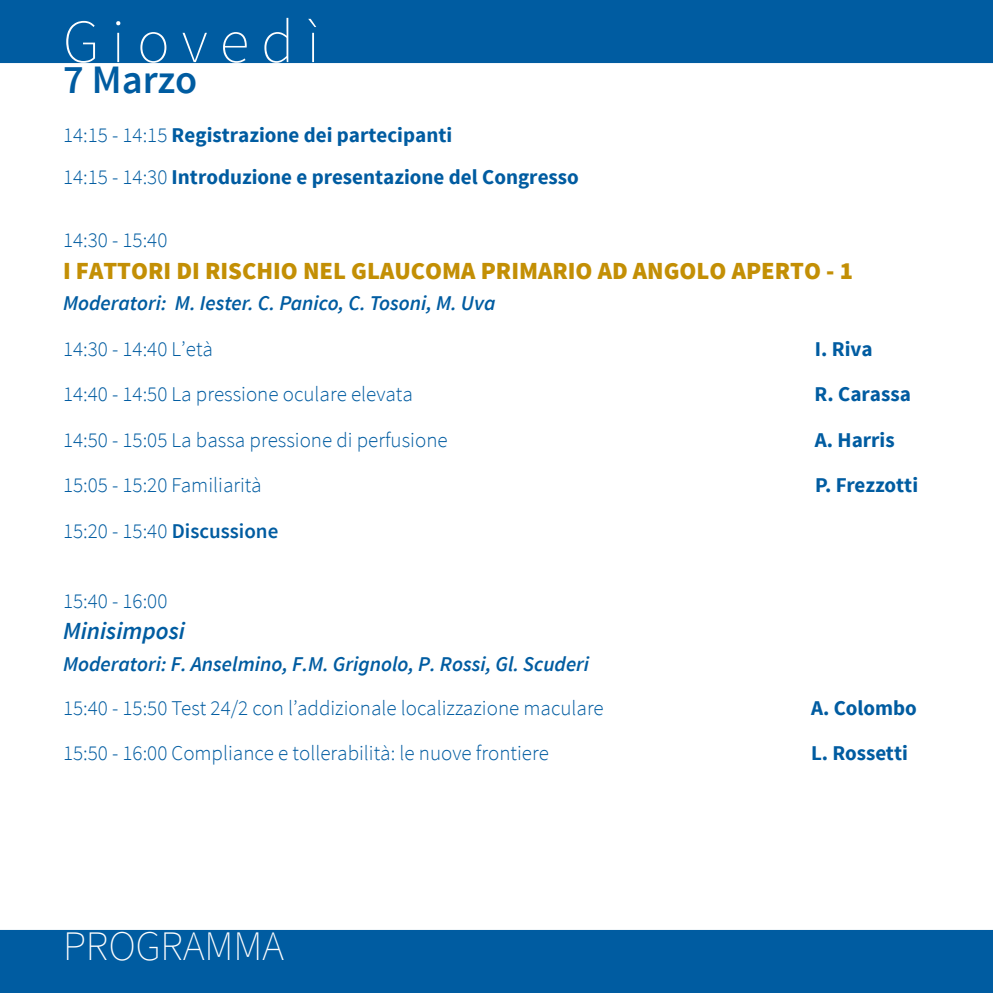
<style>
.page{position:relative;width:993px;height:993px;background:#fff}
.page>*{position:absolute;margin:0;border:0;box-sizing:border-box;transform-origin:0 0}
.t1{font:200 61.25px "Source Sans Pro";letter-spacing:.195em;color:#fff}
.t2{font:200 42px "Source Sans Pro";color:#fff}
.t3{font:600 40.25px "Source Sans Pro";letter-spacing:-.005em;color:#005ca1}
.t4{font:900 24.5px "Source Sans Pro";color:#c38f05}
.t5{font:italic 600 24.5px "Source Sans Pro";color:#005ca1}
.t6{font:300 21px "Source Sans Pro";color:#005ca1}
.t7{font:700 21px "Source Sans Pro";color:#005ca1}
.t8{font:italic 600 21px "Source Sans Pro";color:#005ca1}
.s1{font-weight:300}
.s2{font-weight:600}
</style>
<div class="page">
<div style="left:0;top:0;width:992px;height:992px;background:#005ca1"></div>
<div style="left:0;top:63px;width:992px;height:866px;background:#fff"></div>
<p class="t1" style="left:63px;top:5px;width:258px">Giovedì</p>
<p class="t3" style="left:63px;top:54px;width:135px">7 Marzo</p>
<p class="t7" style="left:63px;top:121px;width:390px"><span class="s1">14:15 - 14:15</span> Registrazione dei partecipanti</p>
<p class="t7" style="left:63px;top:163px;width:517px"><span class="s1">14:15 - 14:30</span> Introduzione e presentazione del Congresso</p>
<p class="t6" style="left:63px;top:227px;width:106px">14:30 - 15:40</p>
<p class="t4" style="left:63px;top:254px;width:791px">I FATTORI DI RISCHIO NEL GLAUCOMA PRIMARIO AD ANGOLO APERTO - 1</p>
<p class="t8" style="left:63px;top:290px;width:434px">Moderatori: M. Iester. C. Panico, C. Tosoni, M. Uva</p>
<p class="t6" style="left:63px;top:336px;width:151px">14:30 - 14:40 L’età</p>
<p class="t7" style="left:814px;top:335px;width:59px">I. Riva</p>
<p class="t6" style="left:63px;top:381px;width:351px">14:40 - 14:50 La pressione oculare elevata</p>
<p class="t7" style="left:814px;top:380px;width:98px">R. Carassa</p>
<p class="t6" style="left:63px;top:427px;width:386px">14:50 - 15:05 La bassa pressione di perfusione</p>
<p class="t7" style="left:814px;top:426px;width:81px">A. Harris</p>
<p class="t6" style="left:63px;top:472px;width:200px">15:05 - 15:20 Familiarità</p>
<p class="t7" style="left:815px;top:471px;width:104px">P. Frezzotti</p>
<p class="t6" style="left:63px;top:518px;width:217px">15:20 - 15:40 <span class="s2">Discussione</span></p>
<p class="t6" style="left:63px;top:588px;width:106px">15:40 - 16:00</p>
<p class="t5" style="left:63px;top:615px;width:123px">Minisimposi</p>
<p class="t8" style="left:63px;top:650px;width:527px">Moderatori: F. Anselmino, F.M. Grignolo, P. Rossi, Gl. Scuderi</p>
<p class="t6" style="left:63px;top:694px;width:542px">15:40 - 15:50 Test 24/2 con l’addizionale localizzazione maculare</p>
<p class="t7" style="left:810px;top:694px;width:107px">A. Colombo</p>
<p class="t6" style="left:63px;top:740px;width:487px">15:50 - 16:00 Compliance e tollerabilità: le nuove frontiere</p>
<p class="t7" style="left:810px;top:739px;width:98px">L. Rossetti</p>
<p class="t2" style="left:63px;top:919px;width:222px">PROGRAMMA</p>
</div>
